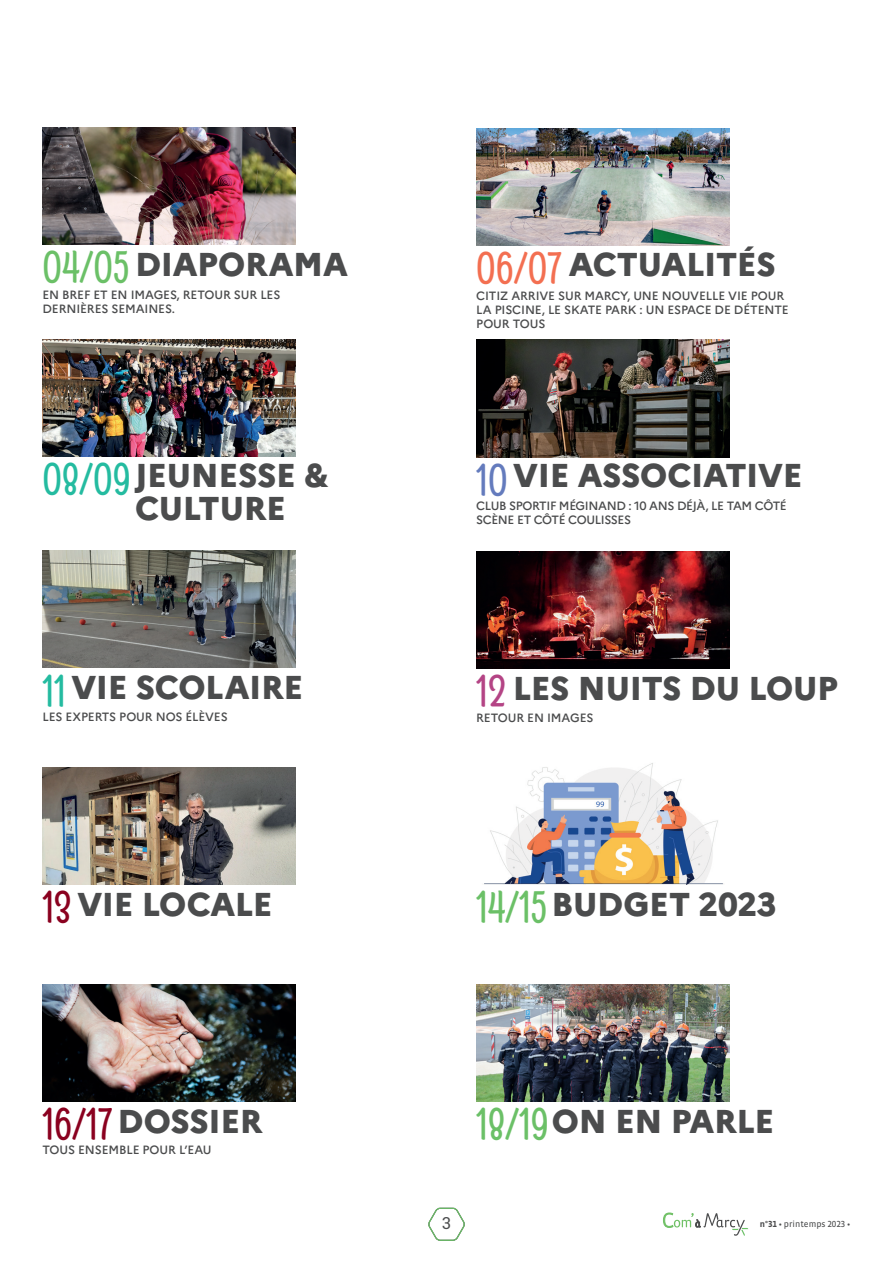
<style>
.page{position:relative;width:893px;height:1263px;background:#fff}
.page>*{position:absolute;margin:0;border:0;box-sizing:border-box;transform-origin:0 0}
.t1{font:800 33px/33px "Marianne";letter-spacing:-.01em;color:#4b4c4d}
.t2{font:16.5px "Roboto Slab";color:#4b4c4d}
.t3{font:500 12px/14.4px "Marianne";letter-spacing:-.01em;color:#4b4c4d}
.t4{font:500 12px/14.4px "Marianne";letter-spacing:-.03em;color:#4b4c4d}
.t5{font:9px "Vista Sans Alt Reg";color:#4b4c4d}
.s1{font-family:"Grand Hotel";font-weight:400;font-size:45px;color:#6bc067}
.s2{font-family:"Grand Hotel";font-weight:400;font-size:45px;color:#f36f51}
.s3{font-family:"Grand Hotel";font-weight:400;font-size:45px;color:#24bba0}
.s4{font-family:"Grand Hotel";font-weight:400;font-size:45px;color:#647bbd}
.s5{font-family:"Grand Hotel";font-weight:400;font-size:45px;color:#8a011f}
.s6{font-family:"Grand Hotel";font-weight:400;font-size:45px;color:#b44485}
.s7{font-family:"Vista Sans Alt";font-weight:700}
</style>
<div class="page">
<img style="left:43px;top:339px;width:253px;height:117px">
<img style="left:476px;top:340px;width:253px;height:117px">
<img style="left:43px;top:551px;width:253px;height:117px">
<img style="left:43px;top:768px;width:253px;height:117px">
<img style="left:43px;top:984px;width:253px;height:117px">
<img style="left:476px;top:984px;width:253px;height:117px">
<img style="left:484px;top:763px;width:240px;height:122px">
<img style="left:476px;top:551px;width:253px;height:118px">
<img style="left:43px;top:128px;width:253px;height:117px">
<img style="left:476px;top:128px;width:253px;height:117px">
<svg style="left:663px;top:1213px;width:85px;height:23px"></svg>
<svg style="left:428px;top:1207px;width:37px;height:34px"></svg>
<h1 class="t1" style="left:43px;top:247px;width:307px"><span class="s1">04/05</span> DIAPORAMA</h1>
<p class="t3" style="left:43px;top:287px;width:239px">EN BREF ET EN IMAGES, RETOUR SUR LES<br>DERNIÈRES SEMAINES.</p>
<h1 class="t1" style="left:476px;top:248px;width:301px"><span class="s2">06/07</span> ACTUALITÉS</h1>
<p class="t3" style="left:476px;top:288px;width:314px">CITIZ ARRIVE SUR MARCY, UNE NOUVELLE VIE POUR<br>LA PISCINE, LE SKATE PARK : UN ESPACE DE DÉTENTE<br>POUR TOUS</p>
<h1 class="t1" style="left:135px;top:459px;width:195px;text-indent:-92px"><span class="s3">08/09</span>JEUNESSE &amp;<br>CULTURE</h1>
<h1 class="t1" style="left:476px;top:459px;width:328px"><span class="s4">10</span> VIE ASSOCIATIVE</h1>
<p class="t4" style="left:476px;top:498px;width:312px">CLUB SPORTIF MÉGINAND : 10 ANS DÉJÀ, LE TAM CÔTÉ<br>SCÈNE ET CÔTÉ COULISSES</p>
<h1 class="t1" style="left:43px;top:670px;width:262px"><span class="s3">11</span> VIE SCOLAIRE</h1>
<p class="t3" style="left:43px;top:709px;width:187px">LES EXPERTS POUR NOS ÉLÈVES</p>
<h1 class="t1" style="left:43px;top:887px;width:232px"><span class="s5">13</span> VIE LOCALE</h1>
<h1 class="t1" style="left:476px;top:671px;width:363px"><span class="s6">12</span> LES NUITS DU LOUP</h1>
<p class="t3" style="left:476px;top:710px;width:119px">RETOUR EN IMAGES</p>
<h1 class="t1" style="left:476px;top:887px;width:302px"><span class="s1">14/15</span>BUDGET 2023</h1>
<h1 class="t1" style="left:43px;top:1104px;width:222px"><span class="s5">16/17</span>DOSSIER</h1>
<h1 class="t1" style="left:476px;top:1104px;width:299px"><span class="s1">18/19</span>ON EN PARLE</h1>
<p class="t3" style="left:43px;top:1143px;width:171px">TOUS ENSEMBLE POUR L’EAU</p>
<h2 class="t2" style="left:442px;top:1212px;width:10px">3</h2>
<p class="t5" style="left:760px;top:1219px;width:92px"><span class="s7">n°31 •</span> printemps 2023 <span class="s7">•</span></p>
</div>
